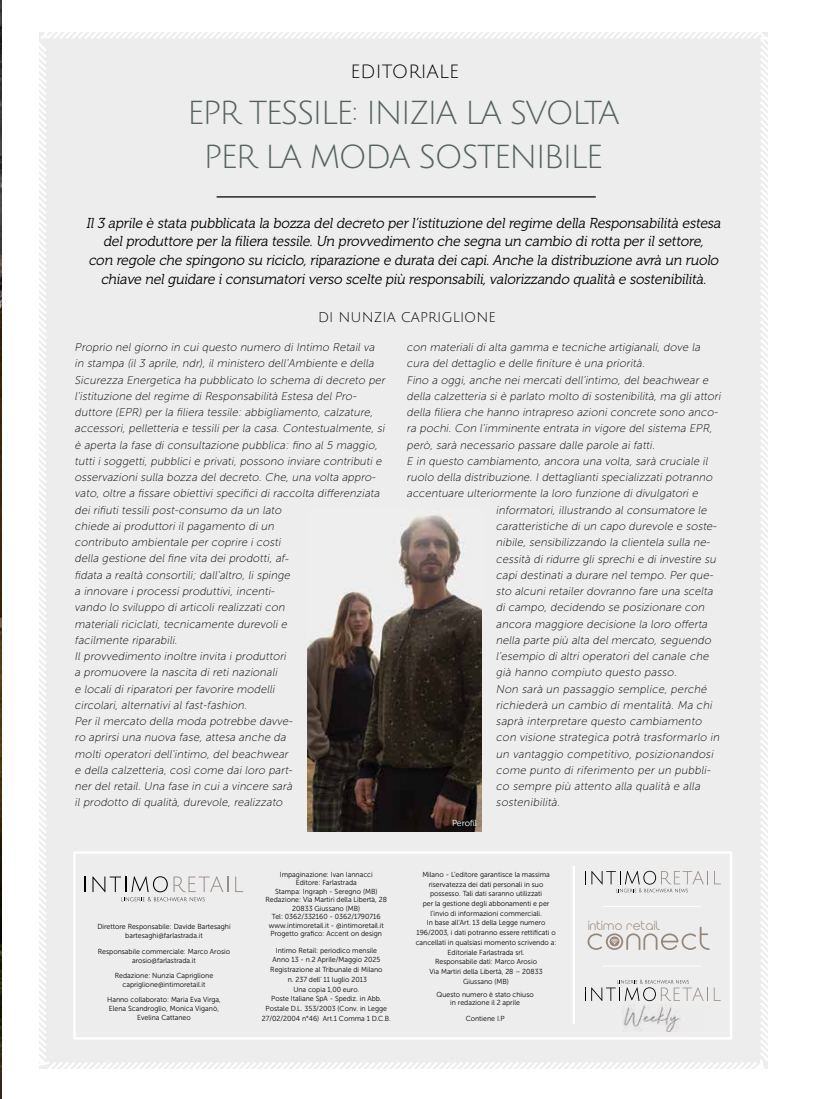
<style>
.page{position:relative;width:815px;height:1099px;background:#fff}
.page>*{position:absolute;margin:0;border:0;box-sizing:border-box;transform-origin:0 0}
.t1{font:32.5px/43.8px "Julius Sans One";letter-spacing:-.06em;color:#54635c;text-align:center}
.t2{font:18.75px "Julius Sans One";color:#000}
.t3{font:italic 14.38px/18.8px "Museo 300";color:#000;text-align:center}
.t4{font:13.75px "Julius Sans One";color:#000}
.t5{font:13.25px "Modulus";color:#978777}
.t6{font:italic 11.25px/16.2px "Museo Sans 100";color:#000}
.t7{font:8.75px "Museo 300";letter-spacing:-.01em;color:#fff}
.t8{font:7.25px/9.8px "Museo Sans 300";color:#000;text-align:center;scale:.96 1}
</style>
<div class="page">
<div style="left:39px;top:32px;width:729px;height:1037px;background:#ededee"></div>
<hr style="left:217px;top:196px;width:379px;height:1px;background:#000">
<div style="left:72px;top:850px;width:661px;height:190px;background:#ededee"></div>
<hr style="left:573px;top:865px;width:2px;height:158px;background:#fff">
<hr style="left:602px;top:905px;width:99px;height:1px;background:#fff">
<hr style="left:602px;top:965px;width:99px;height:1px;background:#fff">
<img style="left:307px;top:509px;width:175px;height:322px">
<img style="left:0;top:0;width:2px;height:670px">
<hr style="left:0;top:670px;width:2px;height:428px;background:#000">
<svg style="left:588px;top:926px;width:122px;height:24px;background:#dcd9d6"></svg>
<svg style="left:714px;top:871px;width:7px;height:13px"></svg>
<svg style="left:585px;top:864px;width:123px;height:28px;background:#dadada"></svg>
<div style="left:611px;top:863px;width:80px;height:5px;background:#ededee"></div>
<svg style="left:714px;top:987px;width:7px;height:13px"></svg>
<svg style="left:585px;top:979px;width:123px;height:22px;background:#d7d6d7"></svg>
<img style="left:623px;top:1004px;width:87px;height:27px">
<h2 class="t2" style="left:351px;top:61px;width:110px">EDITORIALE</h2>
<h1 class="t1" style="left:187px;top:92px;width:434px">EPR TESSILE: INIZIA LA SVOLTA<br>PER LA MODA SOSTENIBILE</h1>
<p class="t3" style="left:86px;top:213px;width:639px">Il3 aprile è stata pubblicata la bozza deldecreto perl’istituzione delregime della Responsabilità estesa delproduttore perla filiera tessile.Un provvedimento che segna un cambio dirotta perilsettore,<br>con regole che spingono su riciclo,riparazione e durata deicapi.Anche la distribuzione avrà un ruolo chiave nelguidare iconsumatoriverso scelte più responsabili,valorizzando qualità e sostenibilità.</p>
<p class="t4" style="left:318px;top:310px;width:179px">DI NUNZIA CAPRIGLIONE</p>
<p class="t6" style="left:75px;top:339px;width:314px">Proprio nel giorno in cui questo numero di Intimo Retail va in stampa (il 3 aprile, ndr), il ministero dell’Ambiente e della Sicurezza Energetica ha pubblicato lo schema di decreto per l’istituzione del regime di Responsabilità Estesa del Pro&shy;duttore (EPR) per la filiera tessile: abbigliamento, calzature, accessori, pelletteria e tessili per la casa. Contestualmente, si è aperta la fase di consultazione pubblica: fino al 5 maggio, tutti i soggetti, pubblici e privati, possono inviare contributi e osservazioni sulla bozza del decreto. Che, una volta appro&shy;vato, oltre a fissare obiettivi specifici di raccolta differenziata dei rifiuti tessili post-consumo da un lato<br>chiede ai produttori il pagamento di un<br>contributo ambientale per coprire i costi<br>della gestione del fine vita dei prodotti, af-<br>fidata a realtà consortili; dall’altro, li spinge<br>a innovare i processi produttivi, incenti-<br>vando lo sviluppo di articoli realizzati con<br>materiali riciclati, tecnicamente durevoli e<br>facilmente riparabili.<br>Il provvedimento inoltre invita i produttori<br>a promuovere la nascita di reti nazionali<br>e locali di riparatori per favorire modelli<br>circolari, alternativi al fast-fashion.<br>Per il mercato della moda potrebbe davve-<br>ro aprirsi una nuova fase, attesa anche da<br>molti operatori dell’intimo, del beachwear<br>e della calzetteria, così come dai loro part-<br>ner del retail. Una fase in cui a vincere sarà<br>il prodotto di qualità, durevole, realizzato</p>
<p class="t6" style="left:407px;top:339px;width:297px">con materiali di alta gamma e tecniche artigianali, dove la</p>
<p class="t6" style="left:407px;top:355px;width:242px">cura del dettaglio e delle finiture è una priorità.</p>
<p class="t6" style="left:407px;top:372px;width:305px">Fino a oggi, anche nei mercati dell’intimo, del beachwear e</p>
<p class="t6" style="left:407px;top:388px;width:318px">della calzetteria si è parlato molto di sostenibilità, ma gli attori</p>
<p class="t6" style="left:407px;top:404px;width:315px">della filiera che hanno intrapreso azioni concrete sono anco-</p>
<p class="t6" style="left:407px;top:420px;width:309px">ra pochi. Con l’imminente entrata in vigore del sistema EPR,</p>
<p class="t6" style="left:407px;top:437px;width:252px">però, sarà necessario passare dalle parole ai fatti.</p>
<p class="t6" style="left:407px;top:453px;width:305px">E in questo cambiamento, ancora una volta, sarà cruciale il</p>
<p class="t6" style="left:407px;top:469px;width:309px">ruolo della distribuzione. I dettaglianti specializzati potranno</p>
<p class="t6" style="left:407px;top:485px;width:295px">accentuare ulteriormente la loro funzione di divulgatori e</p>
<p class="t6" style="left:496px;top:502px;width:214px">informatori, illustrando al consumatore le</p>
<p class="t6" style="left:496px;top:518px;width:224px">caratteristiche di un capo durevole e soste-</p>
<p class="t6" style="left:496px;top:534px;width:218px">nibile, sensibilizzando la clientela sulla ne-</p>
<p class="t6" style="left:496px;top:550px;width:224px">cessità di ridurre gli sprechi e di investire su</p>
<p class="t6" style="left:496px;top:567px;width:221px">capi destinati a durare nel tempo. Per que-</p>
<p class="t6" style="left:496px;top:583px;width:220px">sto alcuni retailer dovranno fare una scelta</p>
<p class="t6" style="left:496px;top:599px;width:212px">di campo, decidendo se posizionare con</p>
<p class="t6" style="left:496px;top:615px;width:215px">ancora maggiore decisione la loro offerta</p>
<p class="t6" style="left:496px;top:632px;width:219px">nella parte più alta del mercato, seguendo</p>
<p class="t6" style="left:496px;top:648px;width:216px">l’esempio di altri operatori del canale che</p>
<p class="t6" style="left:496px;top:664px;width:184px">già hanno compiuto questo passo.</p>
<p class="t6" style="left:496px;top:680px;width:215px">Non sarà un passaggio semplice, perché</p>
<p class="t6" style="left:496px;top:697px;width:220px">richiederà un cambio di mentalità. Ma chi</p>
<p class="t6" style="left:496px;top:713px;width:209px">saprà interpretare questo cambiamento</p>
<p class="t6" style="left:496px;top:729px;width:227px">con visione strategica potrà trasformarlo in</p>
<p class="t6" style="left:496px;top:745px;width:221px">un vantaggio competitivo, posizionandosi</p>
<p class="t6" style="left:496px;top:762px;width:218px">come punto di riferimento per un pubbli-</p>
<p class="t6" style="left:496px;top:778px;width:208px">co sempre più attento alla qualità e alla</p>
<p class="t6" style="left:496px;top:794px;width:67px">sostenibilità.</p>
<p class="t8" style="left:97px;top:922px;width:140px;line-height:9.1px">Direttore Responsabile: Davide Bartesaghi bartesaghi@farlastrada.it</p>
<p class="t8" style="left:98px;top:946px;width:139px;line-height:9.1px">Responsabile commerciale: Marco Arosio arosio@farlastrada.it</p>
<p class="t8" style="left:115px;top:970px;width:104px;line-height:9.1px">Redazione: Nunzia Capriglione capriglione@intimoretail.it</p>
<p class="t8" style="left:107px;top:995px;width:120px;line-height:9.1px">Hanno collaborato: Maria Eva Virga,<br>Elena Scandroglio, Monica Viganò,<br>Evelina Cattaneo</p>
<p class="t7" style="left:452px;top:817px;width:26px">Perofil</p>
<p class="t8" style="left:266px;top:870px;width:128px;line-height:8.5px">Impaginazione: Ivan Iannacci<br>Editore: Farlastrada<br>Stampa: Ingraph - Seregno (MB)<br>Redazione: Via Martiri della Libertà, 28<br>20833 Giussano (MB)<br>Tel: 0362/332160 - 0362/1790716 www.intimoretail.it - @intimoretail.it<br>Progetto grafico: Accent on design</p>
<p class="t8" style="left:416px;top:869px;width:148px">Milano - L’editore garantisce la massima riservatezza dei dati personali in suo possesso. Tali dati saranno utilizzati<br>per la gestione degli abbonamenti e per l’invio di informazioni commerciali.<br>In base all’Art. 13 della Legge numero 196/2003, i dati potranno essere rettificati o cancellati in qualsiasi momento scrivendo a:<br>Editoriale Farlastrada srl.<br>Responsabile dati: Marco Arosio<br>Via Martiri della Libertà, 28 – 20833<br>Giussano (MB)</p>
<p class="t8" style="left:262px;top:945px;width:136px">Intimo Retail: periodico mensile<br>Anno 13 - n.2 Aprile/Maggio 2025<br>Registrazione al Tribunale di Milano<br>n. 237 dell' 11 luglio 2013<br>Una copia 1,00 euro.<br>Poste Italiane SpA - Spediz. in Abb.<br>Postale D.L. 353/2003 (Conv. in Legge<br>27/02/2004 n°46) Art.1 Comma 1 D.C.B.</p>
<p class="t8" style="left:437px;top:990px;width:103px;line-height:8.5px">Questo numero è stato chiuso in redazione il 2 aprile</p>
<p class="t8" style="left:466px;top:1013px;width:42px">Contiene I.P</p>
<p class="t5" style="left:588px;top:918px;width:74px">intimo retail</p>
</div>
